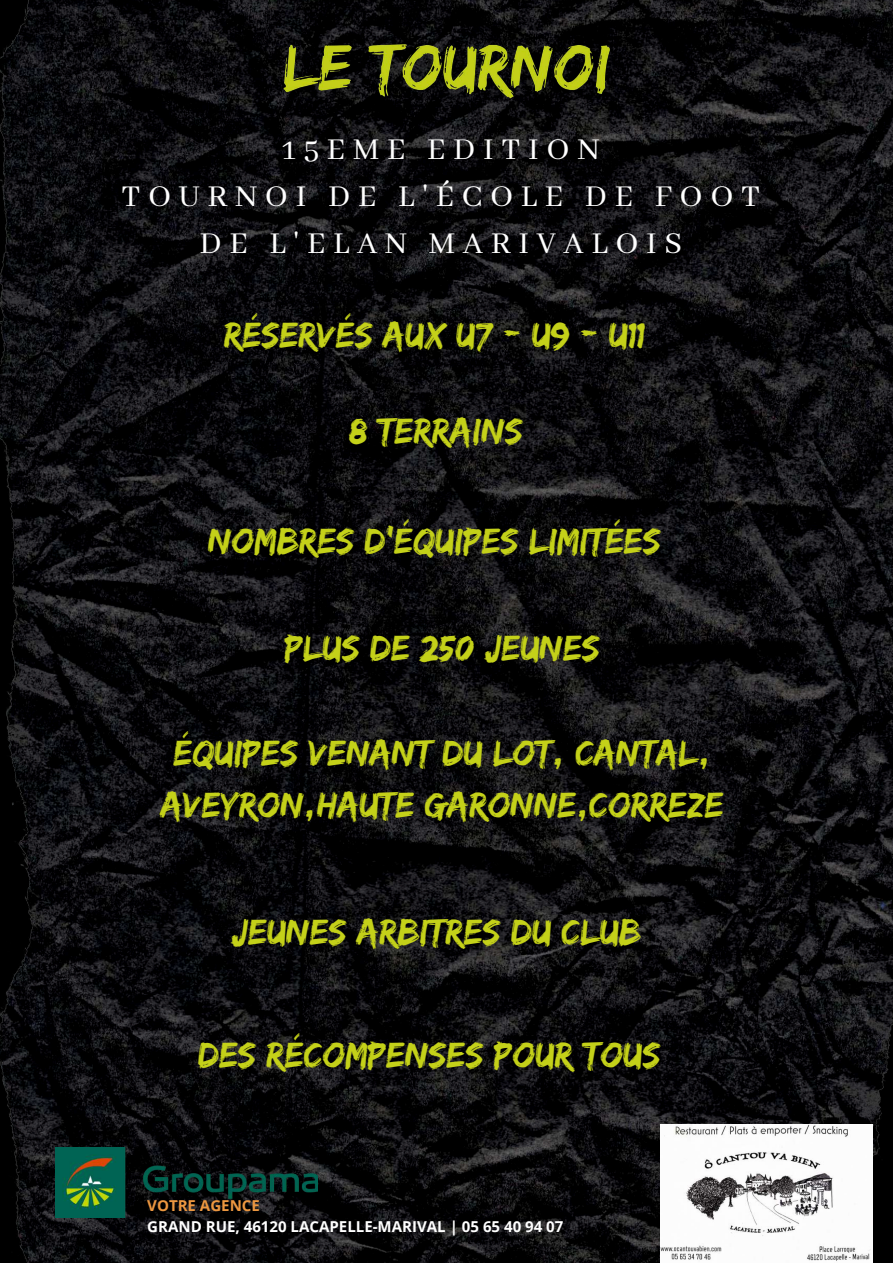
<style>
.page{position:relative;width:893px;height:1263px;background:#fff}
.page>*{position:absolute;margin:0;border:0;box-sizing:border-box;transform-origin:0 0}
.t1{font:37.5px/52.3px "Edo";color:#c4d119;text-align:center}
.t2{font:33.75px/47.2px "Abhaya Libre";letter-spacing:.225em;color:#fff;text-align:center}
.t3{font:700 15.08px "Open Sans";color:#fff}
.t4{font:700 15.08px "Open Sans";color:#ec9740}
</style>
<div class="page">
<img style="left:0;top:0;width:893px;height:1263px">
<img style="left:254px;top:18px;width:386px;height:113px">
<img style="left:56px;top:1148px;width:261px;height:70px">
<img style="left:661px;top:1124px;width:211px;height:139px">
<p class="t2" style="left:121px;top:127px;width:640px">15EME EDITION<br>TOURNOI DE L'ÉCOLE DE FOOT<br>DE L'ELAN MARIVALOIS</p>
<p class="t1" style="left:224px;top:308px;width:422px">RÉSERVÉS AUX U7 - U9 - U11</p>
<p class="t1" style="left:349px;top:404px;width:175px">8 TERRAINS</p>
<p class="t1" style="left:208px;top:514px;width:454px">NOMBRES D'ÉQUIPES LIMITÉES</p>
<p class="t1" style="left:284px;top:620px;width:317px">PLUS DE 250 JEUNES</p>
<p class="t1" style="left:161px;top:726px;width:564px">ÉQUIPES VENANT DU LOT, CANTAL,<br>AVEYRON,HAUTE GARONNE,CORREZE</p>
<p class="t1" style="left:231px;top:905px;width:411px">JEUNES ARBITRES DU CLUB</p>
<p class="t1" style="left:198px;top:1028px;width:464px">DES RÉCOMPENSES POUR TOUS</p>
<p class="t4" style="left:147px;top:1195px;width:114px">VOTRE AGENCE</p>
<p class="t3" style="left:147px;top:1215px;width:418px">GRAND RUE, 46120 LACAPELLE-MARIVAL | 05 65 40 94 07</p>
</div>
